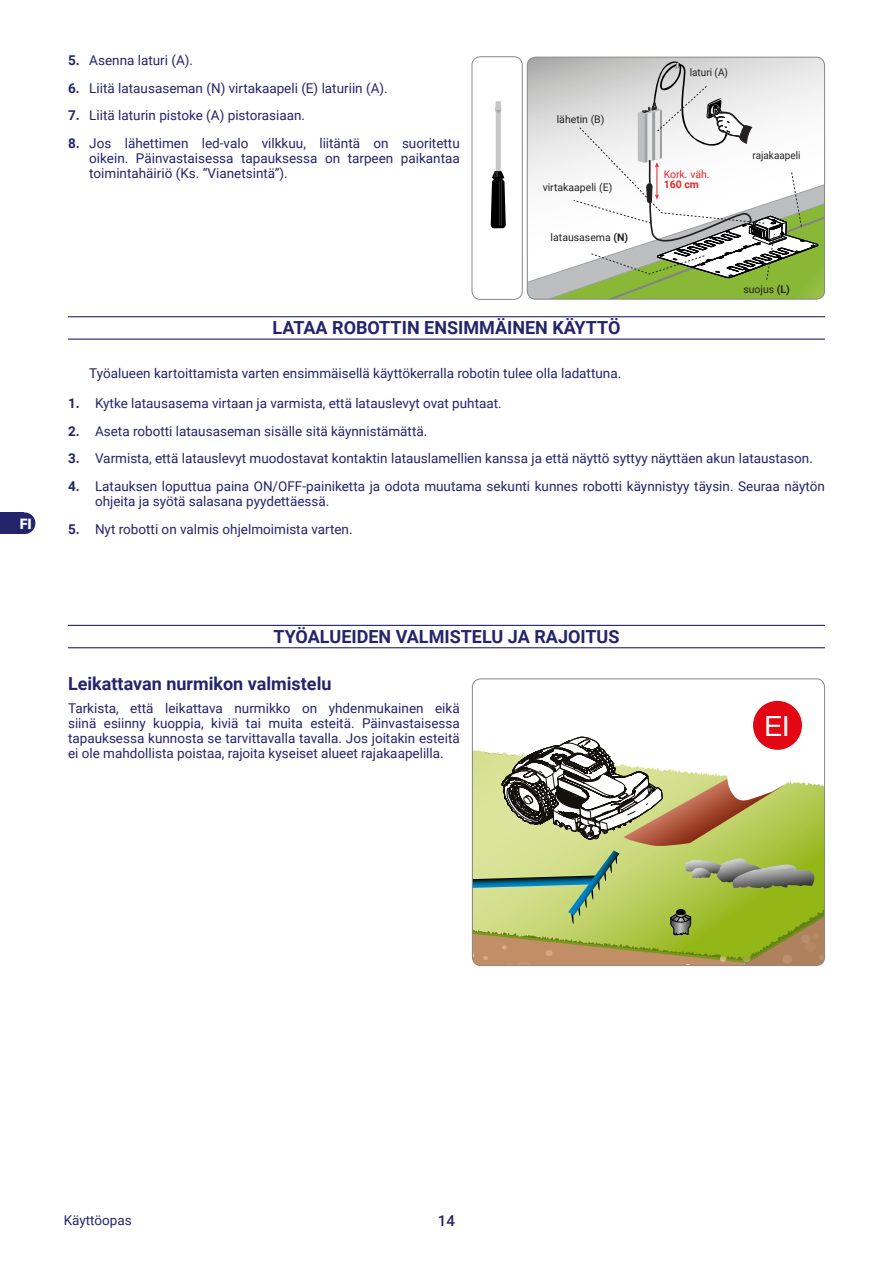
<style>
.page{position:relative;width:893px;height:1263px;background:#fff}
.page>*{position:absolute;margin:0;border:0;box-sizing:border-box;transform-origin:0 0}
.t1{font:27.75px "Helvetica";color:#fff}
.t2{font:700 18px "Roboto";color:#24246c}
.t3{font:500 15px "Roboto";color:#24246c}
.t4{font:900 14.4px "Roboto";color:#fff}
.t5{font:13.5px/15px "Roboto";color:#24246c;text-align:justify}
.t6{font:10.5px "Roboto";color:#232021}
.t7{font:10.5px "Roboto";color:#232021;scale:.95 1}
.t8{font:10.5px "Roboto";color:#e6262a}
.t9{font:700 10.5px "Roboto";color:#e6262a}
.s1{font-weight:700}
</style>
<div class="page">
<div style="left:0;top:512px;width:24px;height:22px;background:#24246c"></div>
<div style="left:14px;top:512px;width:21px;height:22px;background:#24246c;border-radius:50%"></div>
<hr style="left:68px;top:316px;width:757px;height:1px;background:#24246c">
<hr style="left:68px;top:339px;width:757px;height:1px;background:#24246c">
<hr style="left:68px;top:625px;width:757px;height:1px;background:#24246c">
<hr style="left:68px;top:647px;width:757px;height:1px;background:#24246c">
<svg style="left:527px;top:61px;width:298px;height:238px"></svg>
<div style="left:527px;top:57px;width:298px;height:243px;border:1px solid #878787;border-radius:9px"></div>
<svg style="left:472px;top:737px;width:353px;height:228px"></svg>
<div style="left:753px;top:701px;width:49px;height:49px;background:#e30613;border-radius:50%"></div>
<div style="left:472px;top:678px;width:353px;height:288px;border:1px solid #878787;border-radius:9px"></div>
<svg style="left:491px;top:101px;width:15px;height:127px"></svg>
<div style="left:472px;top:56px;width:51px;height:244px;border:1px solid #878787;border-radius:9px"></div>
<p class="t4" style="left:20px;top:513px;width:14px">FI</p>
<p class="t5" style="left:68px;top:52px;width:127px"><span class="s1">5.</span> Asenna laturi (A).</p>
<p class="t5" style="left:68px;top:80px;width:321px"><span class="s1">6.</span> Liitä latausaseman (N) virtakaapeli (E) laturiin (A).</p>
<p class="t5" style="left:68px;top:108px;width:239px"><span class="s1">7.</span> Liitä laturin pistoke (A) pistorasiaan.</p>
<p class="t5" style="left:89px;top:135px;width:372px;text-indent:-21px"><span class="s1">8.</span> Jos lähettimen led-valo vilkkuu, liitäntä on suoritettu oikein. Päinvastaisessa tapauksessa on tarpeen paikantaa toimintahäiriö (Ks. “Vianetsintä”).</p>
<p class="t6" style="left:557px;top:111px;width:49px">lähetin (B)</p>
<p class="t6" style="left:543px;top:180px;width:71px">virtakaapeli (E)</p>
<p class="t6" style="left:551px;top:229px;width:79px">latausasema <span class="s1">(N)</span></p>
<p class="t7" style="left:690px;top:65px;width:42px">laturi (A)</p>
<p class="t8" style="left:664px;top:167px;width:47px">Kork. väh.</p>
<p class="t9" style="left:664px;top:177px;width:37px">160 cm</p>
<p class="t7" style="left:752px;top:148px;width:52px">rajakaapeli</p>
<p class="t6" style="left:743px;top:281px;width:48px">suojus <span class="s1">(L)</span></p>
<h2 class="t2" style="left:272px;top:315px;width:349px">LATAA ROBOTTIN ENSIMMÄINEN KÄYTTÖ</h2>
<p class="t5" style="left:89px;top:365px;width:533px">Työalueen kartoittamista varten ensimmäisellä käyttökerralla robotin tulee olla ladattuna.</p>
<p class="t5" style="left:68px;top:395px;width:435px"><span class="s1">1.</span> Kytke latausasema virtaan ja varmista, että latauslevyt ovat puhtaat.</p>
<p class="t5" style="left:68px;top:423px;width:361px"><span class="s1">2.</span> Aseta robotti latausaseman sisälle sitä käynnistämättä.</p>
<p class="t5" style="left:68px;top:451px;width:746px"><span class="s1">3.</span> Varmista, että latauslevyt muodostavat kontaktin latauslamellien kanssa ja että näyttö syttyy näyttäen akun lataustason.</p>
<p class="t5" style="left:95px;top:478px;width:731px;text-indent:-27px"><span class="s1">4.</span> Latauksen loputtua paina ON/OFF-painiketta ja odota muutama sekunti kunnes robotti käynnistyy täysin. Seuraa näytön ohjeita ja syötä salasana pyydettäessä.</p>
<p class="t5" style="left:68px;top:521px;width:286px"><span class="s1">5.</span> Nyt robotti on valmis ohjelmoimista varten.</p>
<h2 class="t2" style="left:273px;top:624px;width:348px">TYÖALUEIDEN VALMISTELU JA RAJOITUS</h2>
<h2 class="t2" style="left:68px;top:671px;width:265px">Leikattavan nurmikon valmistelu</h2>
<p class="t5" style="left:68px;top:700px;width:393px">Tarkista, että leikattava nurmikko on yhdenmukainen eikä siinä esiinny kuoppia, kiviä tai muita esteitä. Päinvastaisessa tapauksessa kunnosta se tarvittavalla tavalla. Jos joitakin esteitä ei ole mahdollista poistaa, rajoita kyseiset alueet rajakaapelilla.</p>
<h1 class="t1" style="left:764px;top:705px;width:27px">EI</h1>
<p class="t5" style="left:64px;top:1212px;width:70px">Käyttöopas</p>
<p class="t3" style="left:438px;top:1210px;width:19px">14</p>
</div>
